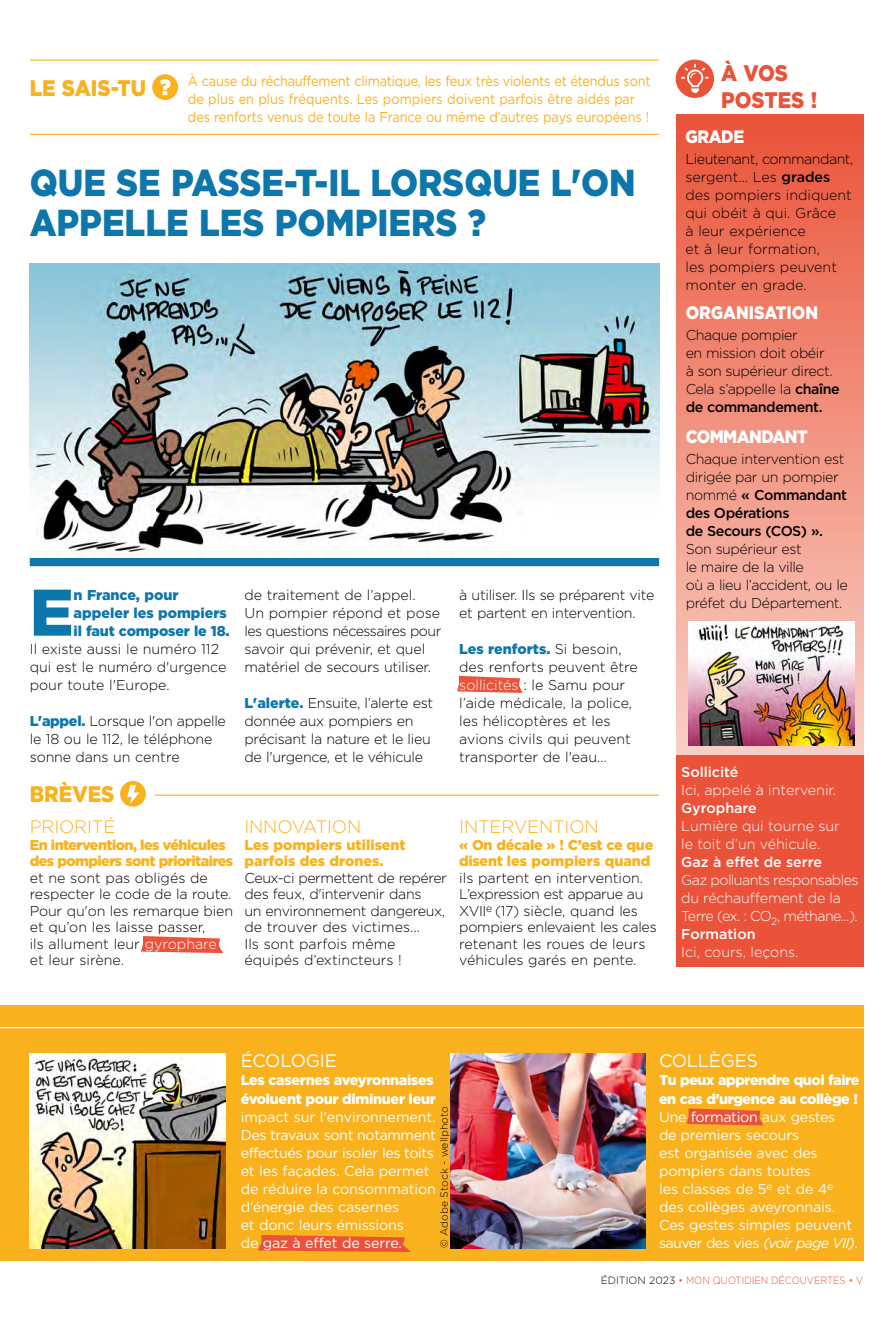
<style>
.page{position:relative;width:893px;height:1319px;background:#fff}
.page>*{position:absolute;margin:0;border:0;box-sizing:border-box;transform-origin:0 0}
.t1{font:900 65.7px "Gotham";color:#0d76ab}
.t2{font:900 37.5px/40.5px "Gotham";color:#0d76ab;scale:.9 1}
.t3{font:900 22.5px "Gotham";color:#f9b11e;scale:.9 1}
.t4{font:900 22.5px/27.2px "Gotham";letter-spacing:-.005em;color:#ea5339;scale:.9 1}
.t5{font:300 18px "Gotham";letter-spacing:-.01em;color:#f9b11e}
.t6{font:18px "Gotham";letter-spacing:-.01em;color:#fff}
.t7{font:900 18px "Gotham";letter-spacing:-.02em;color:#fff;scale:.9 1}
.t8{font:900 18px "Gotham";color:#fff;scale:.9 1}
.t9{font:300 14.25px/18px "Gotham";letter-spacing:-.015em;color:#000}
.t10{font:14.25px/18px "Gotham";letter-spacing:-.01em;color:#fff}
.t11{font:14.25px/18px "Gotham";letter-spacing:-.01em;color:#f9b11e;scale:.9 1}
.t12{font:900 14.25px/18px "Gotham";letter-spacing:-.03em;color:#fff}
.t13{font:300 14.25px/18px "Gotham";letter-spacing:-.04em;color:#fff}
.t14{font:300 14.25px/18px "Gotham";letter-spacing:-.01em;color:#fff}
.t15{font:900 14.25px/16.5px "Gotham";letter-spacing:-.04em;color:#f9b11e}
.t16{font:900 14.25px/18px "Gotham";color:#0d76ab}
.t17{font:900 14.25px/16.5px "Gotham";letter-spacing:-.02em;color:#f9b11e}
.t18{font:900 14.25px/16.5px "Gotham";color:#f9b11e}
.t19{font:500 14.25px "Gotham";color:#fff}
.t20{font:300 10.5px "Gotham";color:#ea5339;scale:.9 1}
.t21{font:300 10.5px "Gotham";color:#000}
.s1{font-weight:900;color:#0d76ab}
.s2{color:#fff}
.s3{font-weight:500}
.s4{font-style:italic}
.s5{color:#000}
</style>
<div class="page">
<hr style="left:30px;top:134px;width:628px;height:1px;background:#f9b11e">
<hr style="left:30px;top:60px;width:628px;height:1px;background:#f9b11e">
<div style="left:152px;top:74px;width:26px;height:26px;background:#f9b11e;border-radius:50%"></div>
<svg style="left:160px;top:79px;width:10px;height:16px"></svg>
<div style="left:0;top:1005px;width:863px;height:255px;background:#f9b11e"></div>
<hr style="left:0;top:1027px;width:893px;height:1px;background:#fff">
<svg style="left:676px;top:115px;width:188px;height:640px;background:#f08975"></svg>
<div style="left:30px;top:555px;width:629px;height:11px;background:#0d76ab"></div>
<img style="left:30px;top:264px;width:629px;height:293px">
<img style="left:689px;top:621px;width:166px;height:124px">
<svg style="left:457px;top:675px;width:65px;height:17px"></svg>
<svg style="left:141px;top:936px;width:82px;height:16px"></svg>
<hr style="left:155px;top:794px;width:504px;height:1px;background:#f9b11e">
<div style="left:120px;top:780px;width:26px;height:26px;background:#f9b11e;border-radius:50%"></div>
<svg style="left:127px;top:785px;width:13px;height:19px"></svg>
<div style="left:676px;top:755px;width:188px;height:211px;background:#ea5339"></div>
<img style="left:30px;top:1053px;width:195px;height:195px">
<img style="left:450px;top:1053px;width:196px;height:195px">
<svg style="left:258px;top:1235px;width:152px;height:16px;background:#eb5e35"></svg>
<svg style="left:687px;top:1108px;width:76px;height:17px"></svg>
<div style="left:676px;top:60px;width:38px;height:38px;background:#ea5339;border-radius:50%"></div>
<svg style="left:681px;top:64px;width:28px;height:29px"></svg>
<h3 class="t3" style="left:30px;top:72px;width:131px">LE SAIS-TU</h3>
<p class="t11" style="left:188px;top:71px;width:516px">À cause du réchauffement climatique, les feux très violents et étendus sont de plus en plus fréquents. Les pompiers doivent parfois être aidés par des renforts venus de toute la France ou même d’autres pays européens !</p>
<h2 class="t2" style="left:30px;top:162px;width:675px">QUE SE PASSE-T-IL LORSQUE L'ON<br>APPELLE LES POMPIERS ?</h2>
<h1 class="t1" style="left:30px;top:567px;width:45px">E</h1>
<p class="t16" style="left:74px;top:585px;width:157px">n France, pour appeler les pompiers il faut composer le 18.</p>
<p class="t9" style="left:30px;top:639px;width:198px">Il existe aussi le numéro 112 qui est le numéro d'urgence pour toute l'Europe.</p>
<p class="t9" style="left:30px;top:711px;width:198px"><span class="s1">L'appel.</span> Lorsque l'on appelle le 18 ou le 112, le téléphone sonne dans un centre</p>
<h3 class="t3" style="left:30px;top:778px;width:96px">BRÈVES</h3>
<p class="t5" style="left:30px;top:815px;width:87px">PRIORITÉ</p>
<p class="t15" style="left:30px;top:836px;width:205px">En intervention, les véhicules des pompiers sont prioritaires</p>
<p class="t9" style="left:30px;top:869px;width:205px;line-height:16.5px">et ne sont pas obligés de respecter le code de la route.<br>Pour qu'on les remarque bien et qu’on les laisse passer,<br>ils allument leur <span class="s2">gyrophare </span>et leur sirène.</p>
<p class="t9" style="left:244px;top:585px;width:198px">de traitement de l’appel.<br>Un pompier répond et pose les questions nécessaires pour savoir qui prévenir, et quel matériel de secours utiliser.</p>
<p class="t9" style="left:244px;top:693px;width:190px"><span class="s1">L'alerte.</span> Ensuite, l’alerte est donnée aux pompiers en précisant la nature et le lieu de l'urgence, et le véhicule</p>
<p class="t5" style="left:244px;top:815px;width:118px">INNOVATION</p>
<p class="t18" style="left:244px;top:836px;width:163px">Les pompiers utilisent parfois des drones.</p>
<p class="t9" style="left:244px;top:869px;width:204px;line-height:16.5px">Ceux-ci permettent de repérer des feux, d'intervenir dans<br>un environnement dangereux, de trouver des victimes...<br>Ils sont parfois même équipés d’extincteurs !</p>
<p class="t9" style="left:459px;top:585px;width:197px">à utiliser. Ils se préparent vite et partent en intervention.</p>
<p class="t9" style="left:459px;top:639px;width:180px"><span class="s1">Les renforts.</span> Si besoin, des renforts peuvent être <span class="s2">sollicités</span> : le Samu pour l’aide médicale, la police, les hélicoptères et les avions civils qui peuvent transporter de l'eau…</p>
<p class="t5" style="left:459px;top:815px;width:141px">INTERVENTION</p>
<p class="t17" style="left:459px;top:836px;width:196px">« On décale » ! C’est ce que disent les pompiers quand</p>
<p class="t9" style="left:459px;top:869px;width:199px;line-height:16.5px">ils partent en intervention.<br>L’expression est apparue au<br>XVII<sup>e</sup> (17) siècle, quand les pompiers enlevaient les cales retenant les roues de leurs véhicules garés en pente.</p>
<h3 class="t4" style="left:721px;top:59px;width:108px">À VOS<br>POSTES !</h3>
<p class="t7" style="left:685px;top:124px;width:67px">GRADE</p>
<p class="t9" style="left:685px;top:150px;width:169px">Lieutenant, commandant, sergent… Les <span class="s3">grades </span>des pompiers indiquent qui obéit à qui. Grâce<br>à leur expérience<br>et à leur formation,<br>les pompiers peuvent monter en grade.</p>
<p class="t8" style="left:686px;top:300px;width:149px">ORGANISATION</p>
<p class="t9" style="left:686px;top:325px;width:156px">Chaque pompier<br>en mission doit obéir<br>à son supérieur direct.<br>Cela s’appelle la <span class="s3">chaîne de commandement.</span></p>
<p class="t7" style="left:686px;top:424px;width:137px">COMMANDANT</p>
<p class="t9" style="left:686px;top:449px;width:163px">Chaque intervention est dirigée par un pompier nommé <span class="s3">« Commandant des Opérations<br>de Secours (COS) ».</span></p>
<p class="t9" style="left:686px;top:539px;width:164px">Son supérieur est<br>le maire de la ville<br>où a lieu l’accident, ou le préfet du Département.</p>
<p class="t19" style="left:681px;top:762px;width:59px">Sollicité</p>
<p class="t14" style="left:681px;top:780px;width:157px">Ici, appelé à intervenir.</p>
<p class="t19" style="left:681px;top:798px;width:77px">Gyrophare</p>
<p class="t14" style="left:681px;top:816px;width:160px">Lumière qui tourne sur le toit d’un véhicule.</p>
<p class="t19" style="left:681px;top:852px;width:142px">Gaz à effet de serre</p>
<p class="t13" style="left:681px;top:870px;width:179px">Gaz polluants responsables du réchauffement de la<br>Terre (ex. : CO<sub>2</sub>, méthane...).<br><span class="s3">Formation</span></p>
<p class="t14" style="left:681px;top:942px;width:119px">Ici, cours, leçons.</p>
<p class="t6" style="left:241px;top:1049px;width:98px">ÉCOLOGIE</p>
<p class="t12" style="left:241px;top:1071px;width:197px">Les casernes aveyronnaises évoluent pour diminuer leur</p>
<p class="t10" style="left:241px;top:1106px;width:197px">impact sur l'environnement.<br>Des travaux sont notamment effectués pour isoler les toits et les façades. Cela permet de réduire la consommation d’énergie des casernes<br>et donc leurs émissions<br>de gaz à effet de serre.</p>
<p class="t21" style="left:438px;top:1247px;width:143px;rotate:-90deg">© Adobe Stock - wellphoto</p>
<p class="t6" style="left:659px;top:1049px;width:100px">COLLÈGES</p>
<p class="t12" style="left:659px;top:1071px;width:202px">Tu peux apprendre quoi faire en cas d'urgence au collège !</p>
<p class="t10" style="left:659px;top:1106px;width:200px">Une formation aux gestes<br>de premiers secours<br>est organisée avec des pompiers dans toutes<br>les classes de 5<sup>e</sup> et de 4<sup>e </sup>des collèges aveyronnais.<br>Ces gestes simples peuvent sauver des vies <span class="s4">(voir page VII)</span>.</p>
<p class="t20" style="left:601px;top:1272px;width:293px"><span class="s5">ÉDITION 2023</span> • MON QUOTIDIEN DÉCOUVERTES • V</p>
</div>
